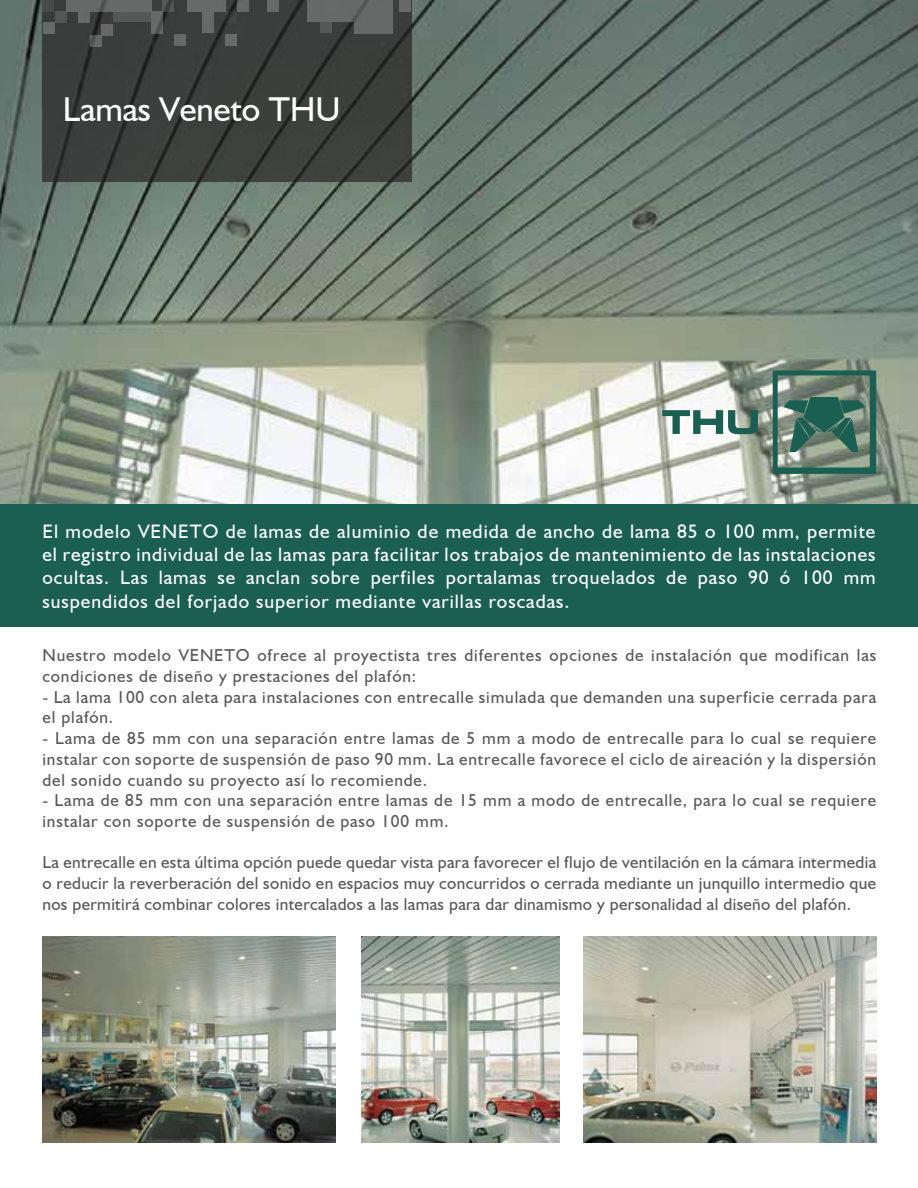
<style>
.page{position:relative;width:918px;height:1188px;background:#fff}
.page>*{position:absolute;margin:0;border:0;box-sizing:border-box;transform-origin:0 0}
.t1{font:34.5px "Humanist 521 BT";color:#fff}
.t2{font:19.5px/23.4px "Humanist 521 BT";letter-spacing:.05em;color:#fff;text-align:justify}
.t3{font:17.25px/20.7px "Humanist 521 BT";letter-spacing:.05em;color:#58585b}
</style>
<div class="page">
<img style="left:0;top:0;width:918px;height:504px">
<div style="left:0;top:504px;width:918px;height:123px;background:#1a5f52"></div>
<svg style="left:42px;top:0;width:370px;height:182px;fill:#3b3f3d"></svg>
<svg style="left:151px;top:23px;width:12px;height:11px"></svg>
<svg style="left:151px;top:11px;width:12px;height:12px"></svg>
<div style="left:202px;top:22px;width:12px;height:11px;background:#666969"></div>
<div style="left:174px;top:34px;width:11px;height:12px;background:#666969"></div>
<div style="left:225px;top:34px;width:12px;height:11px;background:#676a69"></div>
<div style="left:399px;top:0;width:12px;height:11px;background:#676968"></div>
<div style="left:202px;top:11px;width:12px;height:11px;background:#666a69"></div>
<div style="left:43px;top:22px;width:12px;height:12px;background:#656967"></div>
<div style="left:55px;top:11px;width:11px;height:12px;background:#525655"></div>
<svg style="left:90px;top:35px;width:11px;height:12px"></svg>
<div style="left:78px;top:11px;width:12px;height:12px;background:#656967"></div>
<div style="left:101px;top:24px;width:12px;height:11px;background:#666867"></div>
<div style="left:66px;top:0;width:85px;height:11px;background:#656967"></div>
<svg style="left:162px;top:0;width:12px;height:11px"></svg>
<div style="left:238px;top:0;width:11px;height:11px;background:#676969"></div>
<div style="left:268px;top:0;width:11px;height:11px;background:#666a69"></div>
<div style="left:187px;top:0;width:39px;height:11px;background:#666a69"></div>
<div style="left:113px;top:11px;width:38px;height:11px;background:#545856"></div>
<svg style="left:225px;top:11px;width:12px;height:12px"></svg>
<div style="left:320px;top:22px;width:11px;height:11px;background:#555857"></div>
<div style="left:308px;top:10px;width:85px;height:12px;background:#676969"></div>
<div style="left:354px;top:22px;width:39px;height:11px;background:#676968"></div>
<div style="left:43px;top:0;width:11px;height:11px;background:#484b49"></div>
<div style="left:354px;top:22px;width:12px;height:12px;background:#666968"></div>
<div style="left:308px;top:0;width:85px;height:11px;background:#676969"></div>
<svg style="left:773px;top:370px;width:103px;height:104px"></svg>
<svg style="left:662px;top:410px;width:96px;height:24px"></svg>
<img style="left:362px;top:936px;width:197px;height:207px">
<img style="left:583px;top:936px;width:293px;height:207px">
<img style="left:42px;top:936px;width:293px;height:207px">
<h1 class="t1" style="left:63px;top:88px;width:279px">Lamas Veneto THU</h1>
<p class="t2" style="left:42px;top:519px;width:835px">El modelo VENETO de lamas de aluminio de medida de ancho de lama 85 o 100 mm, permite el registro individual de las lamas para facilitar los trabajos de mantenimiento de las instalaciones ocultas. Las lamas se anclan sobre perfiles portalamas troquelados de paso 90 ó 100 mm suspendidos del forjado superior mediante varillas roscadas.</p>
<p class="t3" style="left:42px;top:645px;width:835px">Nuestro modelo VENETO ofrece al proyectista tres diferentes opciones de instalación que modifican las condiciones de diseño y prestaciones del plafón:</p>
<p class="t3" style="left:42px;top:686px;width:835px">- La lama 100 con aleta para instalaciones con entrecalle simulada que demanden una superficie cerrada para el plafón.</p>
<p class="t3" style="left:42px;top:728px;width:835px;text-align:justify">- Lama de 85 mm con una separación entre lamas de 5 mm a modo de entrecalle para lo cual se requiere instalar con soporte de suspensión de paso 90 mm. La entrecalle favorece el ciclo de aireación y la dispersión del sonido cuando su proyecto así lo recomiende.</p>
<p class="t3" style="left:42px;top:790px;width:835px">- Lama de 85 mm con una separación entre lamas de 15 mm a modo de entrecalle, para lo cual se requiere instalar con soporte de suspensión de paso 100 mm.</p>
<p class="t3" style="left:42px;top:852px;width:835px;text-align:justify">La entrecalle en esta última opción puede quedar vista para favorecer el flujo de ventilación en la cámara intermedia o reducir la reverberación del sonido en espacios muy concurridos o cerrada mediante un junquillo intermedio que nos permitirá combinar colores intercalados a las lamas para dar dinamismo y personalidad al diseño del plafón.</p>
</div>
